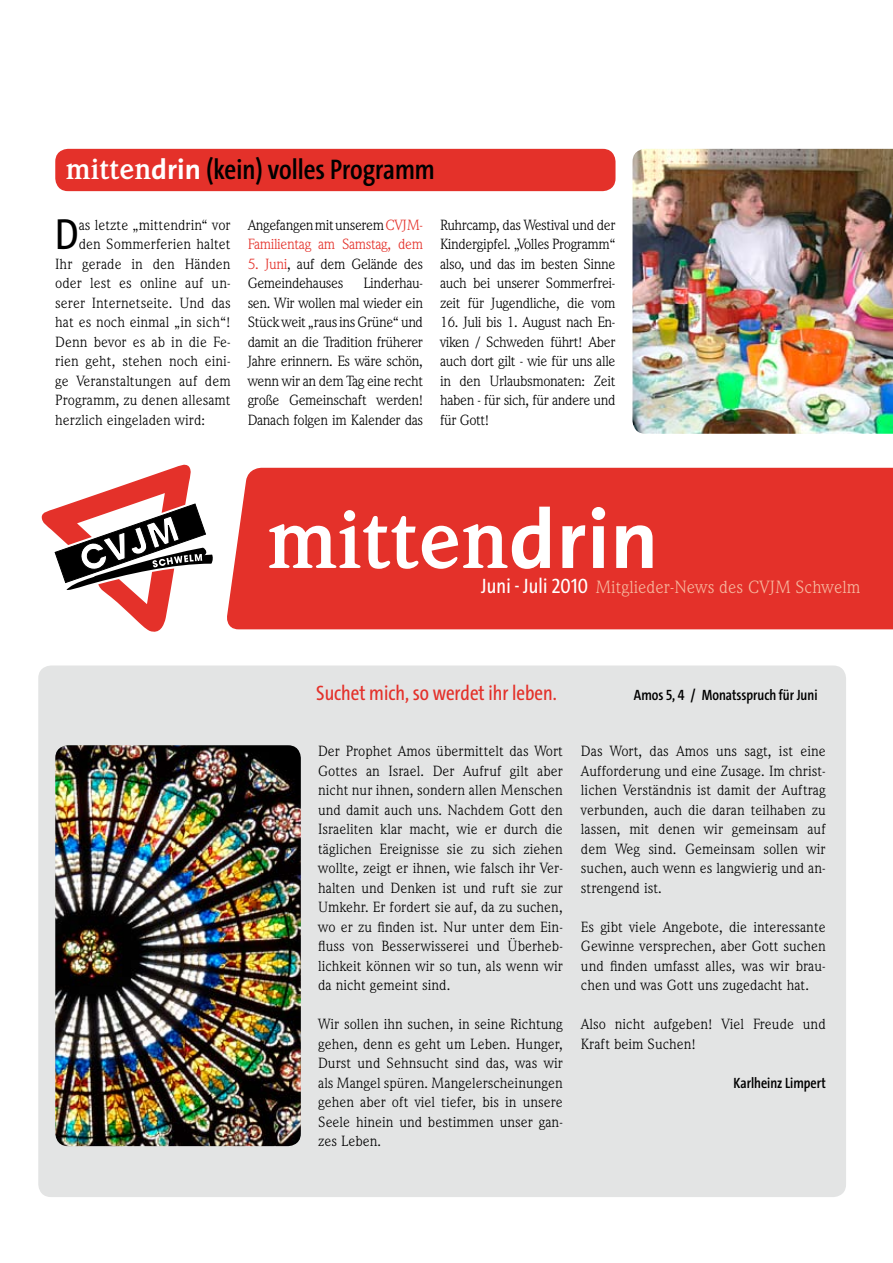
<style>
.page{position:relative;width:893px;height:1263px;background:#fff}
.page>*{position:absolute;margin:0;border:0;box-sizing:border-box;transform-origin:0 0}
.t1{font:700 84.9px "Weidemann IT Cby BT";color:#fff}
.t2{font:43.95px "The Sans Cd OF5";color:#000}
.t3{font:600 28.5px "The Sans Cd OF6";color:#000}
.t4{font:21px "The Sans Cd OF5";color:#e4312a}
.t5{font:18px "Weidemann IT Cby BT";color:#f6b89f}
.t6{font:15px/19.5px "Weidemann IT Cby BT";color:#000;text-align:justify}
.t7{font:15px/19.5px "Weidemann IT Cby BT";letter-spacing:-.03em;color:#e4312a}
.t8{font:600 15px "The Sans Cd OF6";color:#000}
.t9{font:15px/19.5px "Weidemann IT Cby BT";letter-spacing:-.03em;color:#000}
.s1{font-family:"Weidemann IT Cby BT";font-weight:700;font-size:30px;color:#fff}
.s2{font-family:"The Sans B7";font-weight:700;color:#fff}
.s3{color:#000}
.s4{color:#e4312a}
.s5{font-family:"The Sans B7";font-size:84px}
.s6{font-family:"The Sans Cd OF5";font-size:21px;color:#fff}
</style>
<div class="page">
<svg style="left:42px;top:464px;width:171px;height:168px"></svg>
<div style="left:55px;top:149px;width:560px;height:42px;background:#e4312a;border-radius:13px"></div>
<div style="left:38px;top:665px;width:808px;height:532px;background:#e3e4e4;border-radius:13px"></div>
<div style="left:227px;top:467px;width:666px;height:163px;background:#e4312a"></div>
<img style="left:632px;top:149px;width:261px;height:285px">
<img style="left:55px;top:745px;width:246px;height:401px;border-radius:13px">
<h3 class="t3" style="left:66px;top:156px;width:370px"><span class="s1">mitten</span><span class="s2">drin</span> (kein) volles Programm</h3>
<h2 class="t2" style="left:55px;top:213px;width:25px">D</h2>
<p class="t6" style="left:79px;top:214px;width:153px">as letzte „mittendrin“ vor</p>
<p class="t6" style="left:79px;top:234px;width:153px">den Sommerferien haltet</p>
<p class="t6" style="left:55px;top:253px;width:177px">Ihr gerade in den Händen</p>
<p class="t6" style="left:55px;top:273px;width:177px">oder lest es online auf un-</p>
<p class="t6" style="left:55px;top:292px;width:177px">serer Internetseite. Und das</p>
<p class="t6" style="left:55px;top:312px;width:177px">hat es noch einmal „in sich“!</p>
<p class="t6" style="left:55px;top:331px;width:177px">Denn bevor es ab in die Fe-</p>
<p class="t6" style="left:55px;top:351px;width:177px">rien geht, stehen noch eini-</p>
<p class="t6" style="left:55px;top:370px;width:177px">ge Veranstaltungen auf dem</p>
<p class="t6" style="left:55px;top:390px;width:177px">Programm, zu denen allesamt</p>
<p class="t6" style="left:55px;top:409px;width:152px">herzlich eingeladen wird:</p>
<p class="t7" style="left:248px;top:214px;width:177px"><span class="s3">Angefangen mit unserem</span> CVJM-<br>Familientag am Samstag, dem</p>
<p class="t9" style="left:248px;top:253px;width:177px"><span class="s4">5. Juni</span>, auf dem Gelände des<br>Gemeindehauses</p>
<p class="t6" style="left:248px;top:273px;width:177px;text-indent:116px">Linderhau&shy;sen. Wir wollen mal wieder ein Stück weit „raus ins Grüne“ und damit an die Tradition früherer Jahre erinnern. Es wäre schön, wenn wir an dem Tag eine recht große Gemeinschaft werden!<br>Danach folgen im Kalender das</p>
<p class="t6" style="left:440px;top:214px;width:177px">Ruhrcamp, das Westival und der Kindergipfel. „Volles Programm“ also, und das im besten Sinne auch bei unserer Sommerfrei&shy;zeit für Jugendliche, die vom</p>
<p class="t6" style="left:440px;top:312px;width:177px">16. Juli bis 1. August nach En&shy;viken / Schweden führt! Aber auch dort gilt - wie für uns alle in den Urlaubsmonaten: Zeit haben - für sich, für andere und für Gott!</p>
<h1 class="t1" style="left:267px;top:486px;width:393px">mitten<span class="s5">drin</span></h1>
<p class="t5" style="left:481px;top:576px;width:381px"><span class="s6">Juni - Juli 2010</span> Mitglieder-News des CVJM Schwelm</p>
<h3 class="t4" style="left:316px;top:682px;width:242px">Suchet mich, so werdet ihr leben.</h3>
<p class="t8" style="left:634px;top:687px;width:185px">Amos 5, 4 / Monatsspruch für Juni</p>
<p class="t6" style="left:318px;top:741px;width:246px">Der Prophet Amos übermittelt das Wort Gottes an Israel. Der Aufruf gilt aber nicht nur ihnen, sondern allen Menschen und damit auch uns. Nachdem Gott den Israeliten klar macht, wie er durch die täglichen Ereignisse sie zu sich ziehen wollte, zeigt er ihnen, wie falsch ihr Ver&shy;halten und Denken ist und ruft sie zur Umkehr. Er fordert sie auf, da zu suchen, wo er zu finden ist. Nur unter dem Ein&shy;fluss von Besserwisserei und Überheb&shy;lichkeit können wir so tun, als wenn wir da nicht gemeint sind.</p>
<p class="t6" style="left:318px;top:1014px;width:246px">Wir sollen ihn suchen, in seine Richtung gehen, denn es geht um Leben. Hunger, Durst und Sehnsucht sind das, was wir als Mangel spüren. Mangelerscheinungen gehen aber oft viel tiefer, bis in unsere Seele hinein und bestimmen unser gan&shy;zes Leben.</p>
<p class="t6" style="left:581px;top:741px;width:246px">Das Wort, das Amos uns sagt, ist eine Aufforderung und eine Zusage. Im christ&shy;lichen Verständnis ist damit der Auftrag verbunden, auch die daran teilhaben zu lassen, mit denen wir gemeinsam auf dem Weg sind. Gemeinsam sollen wir suchen, auch wenn es langwierig und an&shy;strengend ist.</p>
<p class="t6" style="left:581px;top:916px;width:246px">Es gibt viele Angebote, die interessante Gewinne versprechen, aber Gott suchen und finden umfasst alles, was wir brau&shy;chen und was Gott uns zugedacht hat.</p>
<p class="t6" style="left:581px;top:1014px;width:246px">Also nicht aufgeben! Viel Freude und<br>Kraft beim Suchen!</p>
<p class="t8" style="left:734px;top:1075px;width:94px">Karlheinz Limpert</p>
</div>
